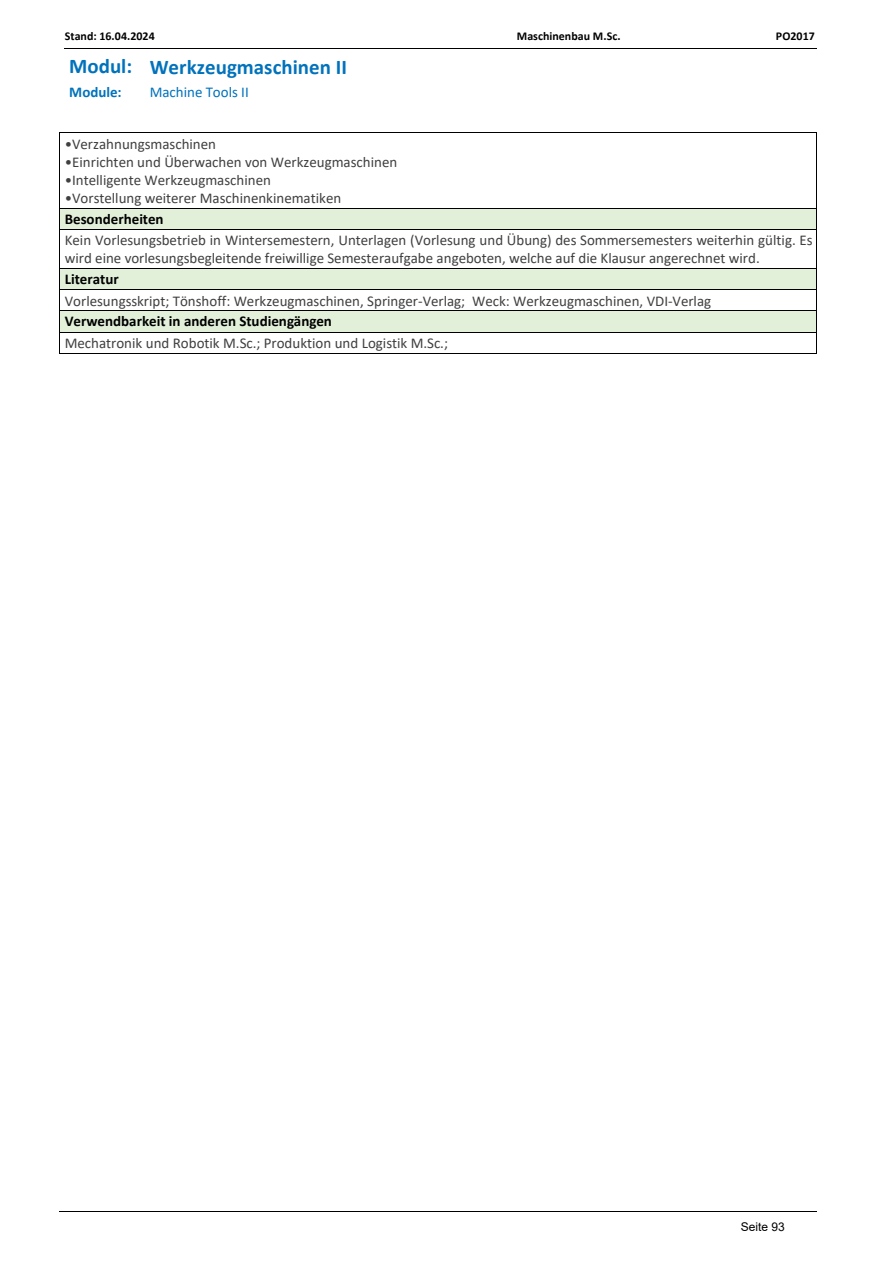
<style>
.page{position:relative;width:893px;height:1263px;background:#fff}
.page>*{position:absolute;margin:0;border:0;box-sizing:border-box;transform-origin:0 0}
.t1{font:700 20.85px "Calibri";color:#0072bc}
.t2{font:15px/18.1px "Calibri";color:#404040}
.t3{font:700 15px "Calibri";color:#000}
.t4{font:15px "Calibri";color:#0072bc}
.t5{font:700 15px "Calibri";letter-spacing:.005em;color:#0072bc}
.t6{font:700 12px "Calibri";color:#000}
.t7{font:12px "Arial";color:#000}
</style>
<div class="page">
<hr style="left:64px;top:48px;width:752px;height:1px;background:#000">
<hr style="left:59px;top:133px;width:758px;height:1px;background:#000">
<hr style="left:816px;top:133px;width:1px;height:75px;background:#000">
<hr style="left:59px;top:133px;width:1px;height:75px;background:#000">
<hr style="left:816px;top:229px;width:1px;height:40px;background:#000">
<hr style="left:59px;top:229px;width:1px;height:40px;background:#000">
<hr style="left:59px;top:353px;width:758px;height:1px;background:#000">
<div style="left:59px;top:208px;width:757px;height:21px;background:#e2f0d9"></div>
<hr style="left:59px;top:208px;width:758px;height:1px;background:#000">
<svg style="left:816px;top:209px;width:1px;height:20px"></svg>
<hr style="left:59px;top:229px;width:758px;height:1px;background:#000">
<svg style="left:59px;top:209px;width:1px;height:20px"></svg>
<div style="left:59px;top:269px;width:757px;height:21px;background:#e2f0d9"></div>
<hr style="left:59px;top:269px;width:758px;height:1px;background:#000">
<hr style="left:59px;top:290px;width:758px;height:1px;background:#000">
<div style="left:59px;top:311px;width:757px;height:21px;background:#e2f0d9"></div>
<hr style="left:59px;top:311px;width:758px;height:1px;background:#000">
<svg style="left:816px;top:270px;width:1px;height:83px"></svg>
<hr style="left:59px;top:332px;width:758px;height:1px;background:#000">
<svg style="left:59px;top:270px;width:1px;height:83px"></svg>
<hr style="left:59px;top:1211px;width:757px;height:1px;background:#000">
<p class="t6" style="left:65px;top:31px;width:91px">Stand: 16.04.2024</p>
<p class="t6" style="left:517px;top:31px;width:105px">Maschinenbau M.Sc.</p>
<p class="t6" style="left:776px;top:31px;width:40px">PO2017</p>
<h1 class="t1" style="left:69px;top:58px;width:279px">Modul: Werkzeugmaschinen II</h1>
<p class="t5" style="left:69px;top:86px;width:54px">Module:</p>
<p class="t4" style="left:150px;top:86px;width:101px">Machine Tools II</p>
<p class="t2" style="left:65px;top:136px;width:153px">•Verzahnungsmaschinen</p>
<p class="t2" style="left:65px;top:154px;width:334px">•Einrichten und Überwachen von Werkzeugmaschinen</p>
<p class="t2" style="left:65px;top:172px;width:208px">•Intelligente Werkzeugmaschinen</p>
<p class="t2" style="left:65px;top:190px;width:278px">•Vorstellung weiterer Maschinenkinematiken</p>
<p class="t2" style="left:65px;top:232px;width:749px">Kein Vorlesungsbetrieb in Wintersemestern, Unterlagen (Vorlesung und Übung) des Sommersemesters weiterhin gültig. Es wird eine vorlesungsbegleitende freiwillige Semesteraufgabe angeboten, welche auf die Klausur angerechnet wird.</p>
<p class="t2" style="left:65px;top:293px;width:648px">Vorlesungsskript; Tönshoff: Werkzeugmaschinen, Springer-Verlag; Weck: Werkzeugmaschinen, VDI-Verlag</p>
<p class="t2" style="left:65px;top:335px;width:385px">Mechatronik und Robotik M.Sc.; Produktion und Logistik M.Sc.;</p>
<p class="t3" style="left:65px;top:213px;width:100px">Besonderheiten</p>
<p class="t3" style="left:65px;top:273px;width:55px">Literatur</p>
<p class="t3" style="left:65px;top:315px;width:269px">Verwendbarkeit in anderen Studiengängen</p>
<p class="t7" style="left:741px;top:1218px;width:46px">Seite 93</p>
</div>
